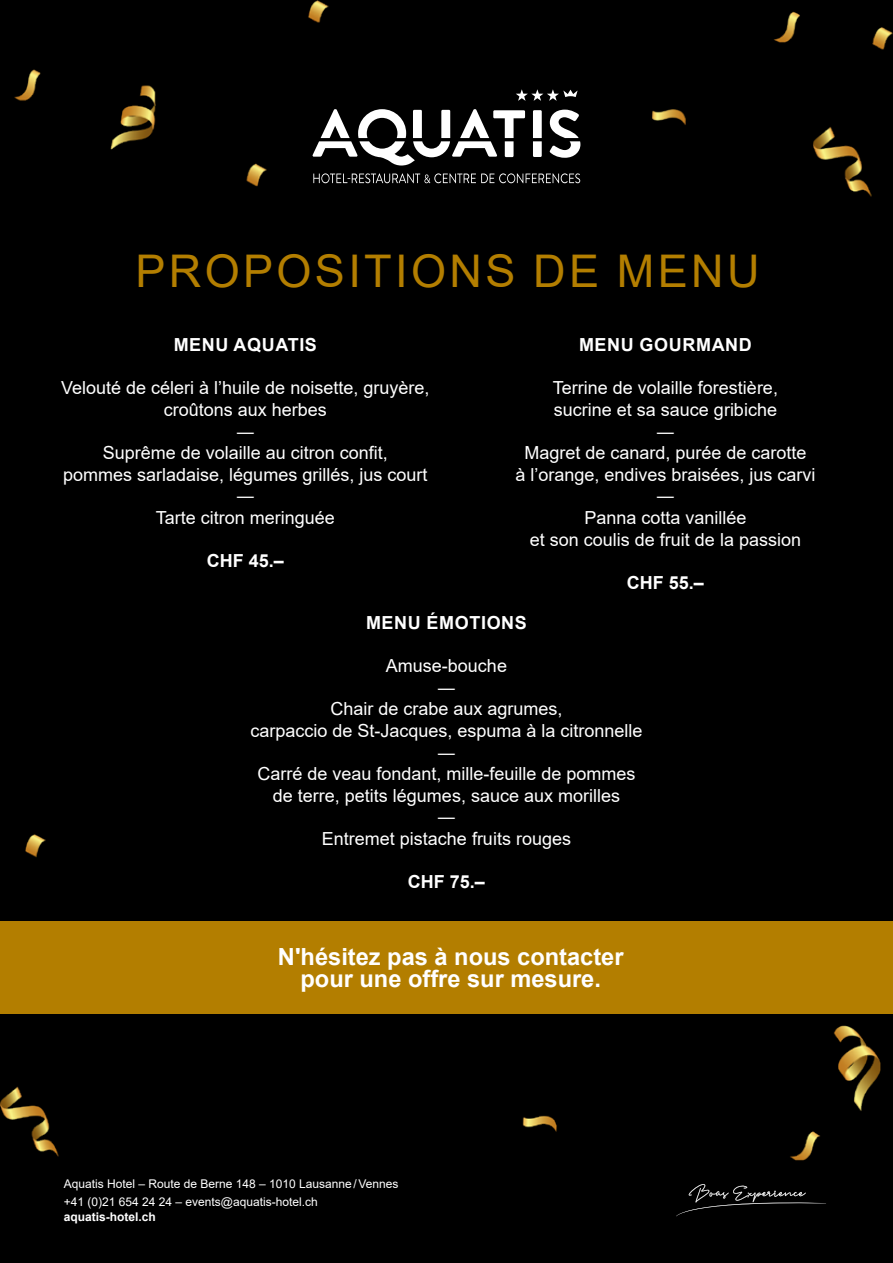
<style>
.page{position:relative;width:893px;height:1263px;background:#000}
.page>*{position:absolute;margin:0;border:0;box-sizing:border-box;transform-origin:0 0}
.t1{font:45px "Arial";letter-spacing:.075em;color:#b37e00}
.t2{font:700 23.55px/22.5px "Arial";color:#fff;text-align:center}
.t3{font:18px/21.6px "Arial";color:#fff;text-align:center}
.t4{font:700 18px "Arial";letter-spacing:.035em;color:#fff}
.t5{font:12px/18px "Arial";color:#fff}
.t6{font:700 12px "Arial";color:#fff}
</style>
<div class="page">
<img style="left:0;top:0;width:893px;height:1160px">
<div style="left:0;top:921px;width:893px;height:93px;background:#b37e00"></div>
<svg style="left:313px;top:173px;width:267px;height:10px"></svg>
<svg style="left:516px;top:89px;width:62px;height:12px"></svg>
<svg style="left:533px;top:110px;width:9px;height:47px"></svg>
<svg style="left:549px;top:110px;width:31px;height:48px"></svg>
<svg style="left:312px;top:109px;width:213px;height:57px"></svg>
<svg style="left:676px;top:1184px;width:150px;height:32px"></svg>
<h1 class="t1" style="left:135px;top:240px;width:626px">PROPOSITIONS DE MENU</h1>
<p class="t4" style="left:174px;top:332px;width:145px">MENU AQUATIS</p>
<p class="t3" style="left:61px;top:377px;width:370px">Velouté de céleri à l’huile de noisette, gruyère, croûtons aux herbes<br>―<br>Suprême de volaille au citron confit,<br>pommes sarladaise, légumes grillés, jus court ―<br>Tarte citron meringuée</p>
<p class="t4" style="left:207px;top:548px;width:79px">CHF 45.–</p>
<p class="t4" style="left:579px;top:332px;width:174px">MENU GOURMAND</p>
<p class="t3" style="left:515px;top:377px;width:302px">Terrine de volaille forestière,<br>sucrine et sa sauce gribiche<br>―<br>Magret de canard, purée de carotte<br>à l’orange, endives braisées, jus carvi ―<br>Panna cotta vanillée<br>et son coulis de fruit de la passion</p>
<p class="t4" style="left:627px;top:570px;width:79px">CHF 55.–</p>
<p class="t4" style="left:366px;top:610px;width:162px">MENU ÉMOTIONS</p>
<p class="t3" style="left:250px;top:655px;width:394px">Amuse-bouche<br>―<br>Chair de crabe aux agrumes,<br>carpaccio de St-Jacques, espuma à la citronnelle ―<br>Carré de veau fondant, mille-feuille de pommes de terre, petits légumes, sauce aux morilles<br>―<br>Entremet pistache fruits rouges</p>
<p class="t4" style="left:408px;top:869px;width:79px">CHF 75.–</p>
<h2 class="t2" style="left:278px;top:945px;width:347px">N'hésitez pas à nous contacter pour une offre sur mesure.</h2>
<p class="t5" style="left:64px;top:1175px;width:336px">Aquatis Hotel – Route de Berne 148 – 1010 Lausanne/Vennes +41 (0)21 654 24 24 – events@aquatis-hotel.ch</p>
<p class="t6" style="left:64px;top:1208px;width:94px">aquatis-hotel.ch</p>
</div>
